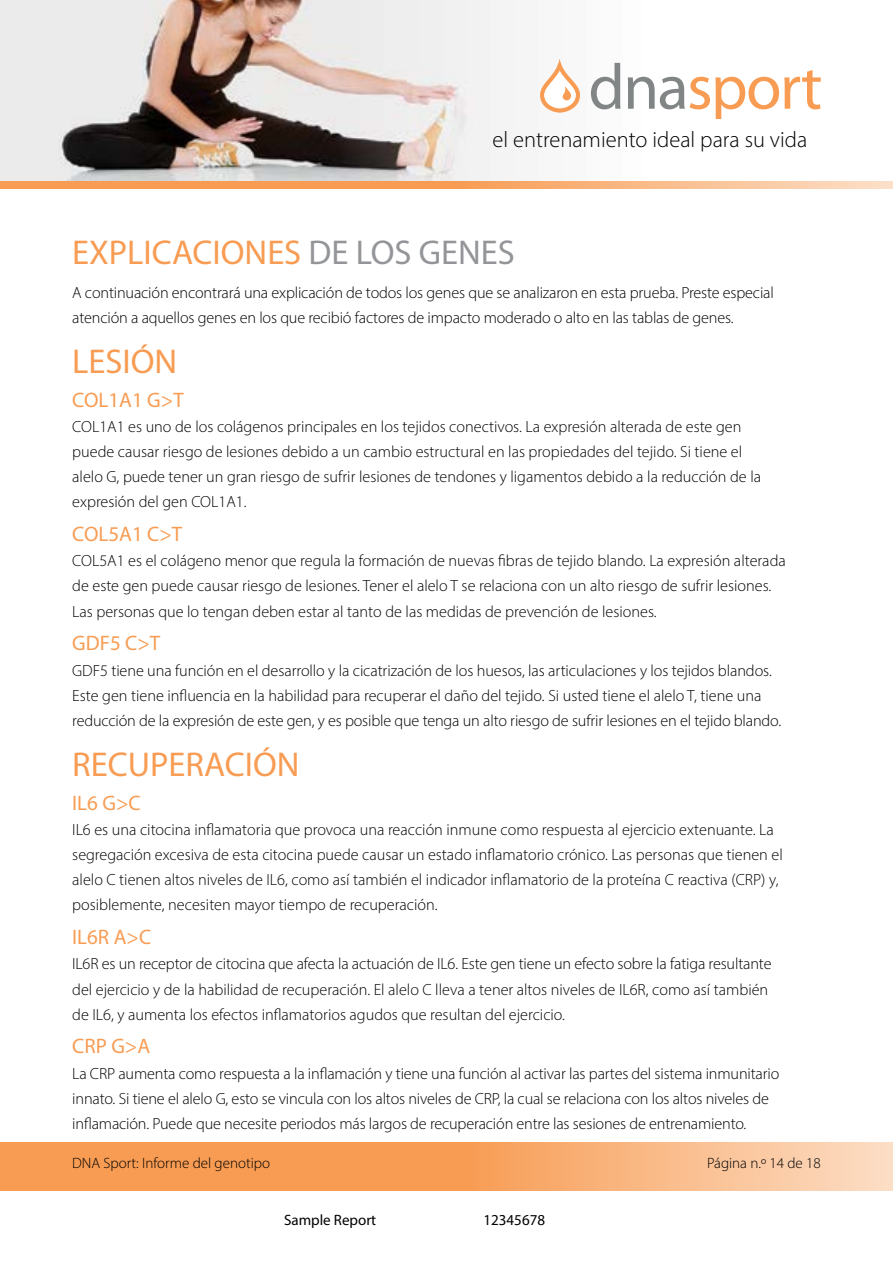
<style>
.page{position:relative;width:893px;height:1263px;background:#fff}
.page>*{position:absolute;margin:0;border:0;box-sizing:border-box;transform-origin:0 0}
.t1{font:34.5px "Myriad Pro";color:#f89c53}
.t2{font:300 22.5px "Myriad Pro";color:#000}
.t3{font:21px "Myriad Pro";color:#f89c53}
.t4{font:300 16.2px/25.2px "Myriad Pro";color:#000}
.t5{font:300 15px "Myriad Pro";color:#000}
.t6{font:15px "Myriad Pro";color:#000}
.s1{color:#939598}
</style>
<div class="page">
<svg style="left:0;top:1142px;width:893px;height:49px;background:#f8ac6e"></svg>
<svg style="left:0;top:181px;width:893px;height:8px;background:#f8ac70"></svg>
<img style="left:0;top:0;width:628px;height:181px">
<svg style="left:540px;top:58px;width:40px;height:55px"></svg>
<svg style="left:591px;top:63px;width:29px;height:46px"></svg>
<svg style="left:628px;top:70px;width:193px;height:49px"></svg>
<h2 class="t2" style="left:492px;top:126px;width:316px">el entrenamiento ideal para su vida</h2>
<h1 class="t1" style="left:72px;top:231px;width:444px">EXPLICACIONES <span class="s1">DE LOS GENES</span></h1>
<p class="t4" style="left:72px;top:280px;width:703px">A continuación encontrará una explicación de todos los genes que se analizaron en esta prueba. Preste especial atención a aquellos genes en los que recibió factores de impacto moderado o alto en las tablas de genes.</p>
<h1 class="t1" style="left:72px;top:340px;width:106px">LESIÓN</h1>
<p class="t3" style="left:72px;top:387px;width:113px">COL1A1 G&gt;T</p>
<p class="t4" style="left:72px;top:414px;width:690px">COL1A1 es uno de los colágenos principales en los tejidos conectivos. La expresión alterada de este gen puede causar riesgo de lesiones debido a un cambio estructural en las propiedades del tejido. Si tiene el alelo G, puede tener un gran riesgo de sufrir lesiones de tendones y ligamentos debido a la reducción de la expresión del gen COL1A1.</p>
<p class="t3" style="left:72px;top:521px;width:112px">COL5A1 C&gt;T</p>
<p class="t4" style="left:72px;top:548px;width:715px">COL5A1 es el colágeno menor que regula la formación de nuevas fibras de tejido blando. La expresión alterada de este gen puede causar riesgo de lesiones. Tener el alelo T se relaciona con un alto riesgo de sufrir lesiones.<br>Las personas que lo tengan deben estar al tanto de las medidas de prevención de lesiones.</p>
<p class="t3" style="left:72px;top:630px;width:90px">GDF5 C&gt;T</p>
<p class="t4" style="left:72px;top:657px;width:710px">GDF5 tiene una función en el desarrollo y la cicatrización de los huesos, las articulaciones y los tejidos blandos.<br>Este gen tiene influencia en la habilidad para recuperar el daño del tejido. Si usted tiene el alelo T, tiene una reducción de la expresión de este gen, y es posible que tenga un alto riesgo de sufrir lesiones en el tejido blando.</p>
<h1 class="t1" style="left:72px;top:743px;width:229px">RECUPERACIÓN</h1>
<p class="t3" style="left:72px;top:790px;width:70px">IL6 G&gt;C</p>
<p class="t4" style="left:72px;top:817px;width:712px">IL6 es una citocina inflamatoria que provoca una reacción inmune como respuesta al ejercicio extenuante. La segregación excesiva de esta citocina puede causar un estado inflamatorio crónico. Las personas que tienen el alelo C tienen altos niveles de IL6, como así también el indicador inflamatorio de la proteína C reactiva (CRP) y, posiblemente, necesiten mayor tiempo de recuperación.</p>
<p class="t3" style="left:72px;top:924px;width:81px">IL6R A&gt;C</p>
<p class="t4" style="left:72px;top:951px;width:701px">IL6R es un receptor de citocina que afecta la actuación de IL6. Este gen tiene un efecto sobre la fatiga resultante del ejercicio y de la habilidad de recuperación. El alelo C lleva a tener altos niveles de IL6R, como así también de IL6, y aumenta los efectos inflamatorios agudos que resultan del ejercicio.</p>
<p class="t3" style="left:72px;top:1033px;width:80px">CRP G&gt;A</p>
<p class="t4" style="left:72px;top:1060px;width:709px">La CRP aumenta como respuesta a la inflamación y tiene una función al activar las partes del sistema inmunitario innato. Si tiene el alelo G, esto se vincula con los altos niveles de CRP, la cual se relaciona con los altos niveles de inflamación. Puede que necesite periodos más largos de recuperación entre las sesiones de entrenamiento.</p>
<p class="t5" style="left:72px;top:1154px;width:199px">DNA Sport: Informe del genotipo</p>
<p class="t5" style="left:707px;top:1154px;width:115px">Página n.º 14 de 18</p>
<p class="t6" style="left:284px;top:1211px;width:94px">Sample Report</p>
<p class="t6" style="left:483px;top:1211px;width:63px">12345678</p>
</div>
